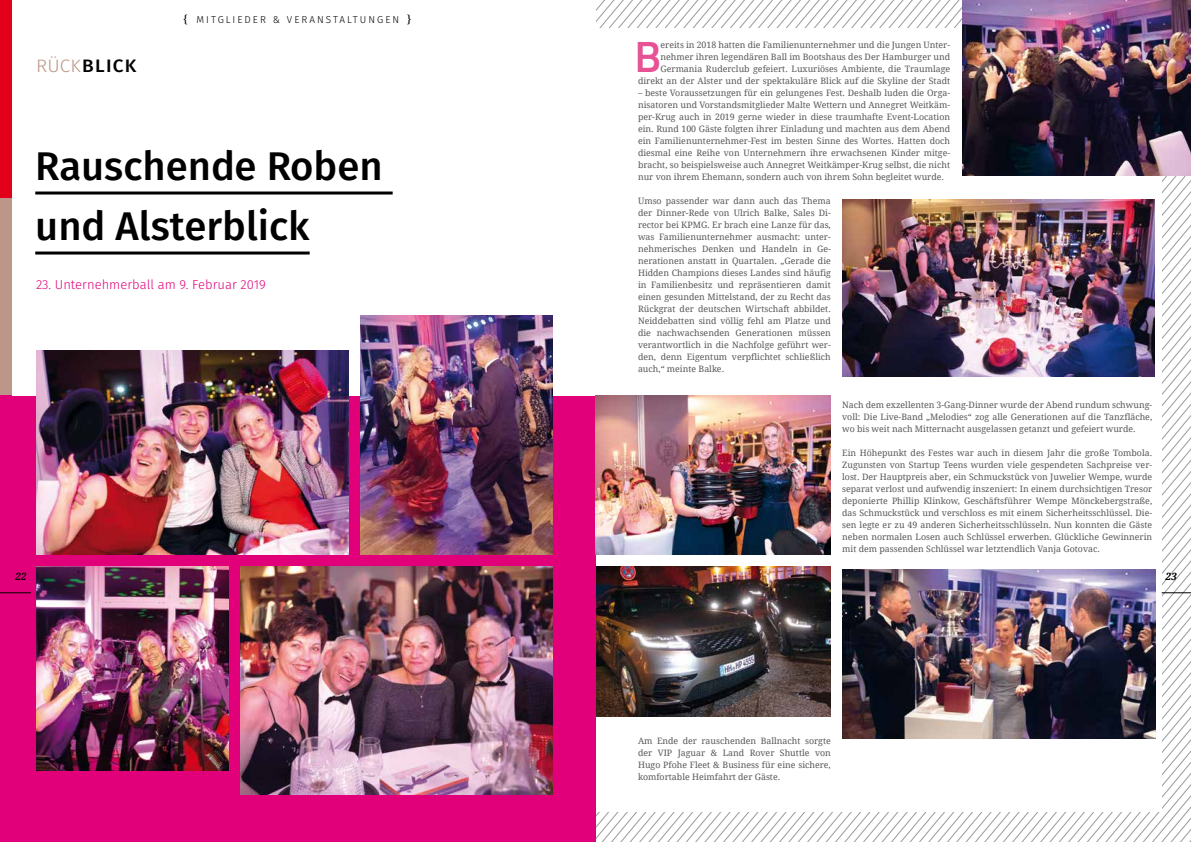
<style>
.page{position:relative;width:1191px;height:842px;background:#fff}
.page>*{position:absolute;margin:0;border:0;box-sizing:border-box;transform-origin:0 0}
.t1{font:600 43.8px "Titillium Web";color:#e75294}
.t2{font:500 40px/60px "Fira Sans";color:#000}
.t3{font:500 18px "Fira Sans";letter-spacing:.07em;color:#000;scale:1.05 1}
.t4{font:300 13px "Fira Sans";color:#e2007a}
.t5{font:300 10px "Fira Sans";letter-spacing:.2em;color:#000}
.t6{font:italic 700 10px "Noto Serif";color:#000}
.t7{font:8.8px/12px "Droid Serif";color:#58585a;text-align:justify}
.s1{font-weight:300;color:#bb9689}
.s2{font-family:"Noto Serif";font-weight:400;font-size:11px}
</style>
<div class="page">
<svg style="left:804px;top:287px;width:387px;height:555px"></svg>
<svg style="left:903px;top:359px;width:288px;height:483px"></svg>
<div style="left:595px;top:28px;width:566px;height:784px;background:#fff"></div>
<hr style="left:35px;top:192px;width:358px;height:3px;background:#000">
<hr style="left:35px;top:252px;width:275px;height:3px;background:#000">
<img style="left:842px;top:199px;width:313px;height:178px">
<div style="left:0;top:396px;width:595px;height:446px;background:#e2007a"></div>
<img style="left:595px;top:395px;width:236px;height:160px">
<hr style="left:1161px;top:592px;width:30px;height:1px;background:#000">
<div style="left:0;top:0;width:12px;height:199px;background:#e2001a"></div>
<div style="left:0;top:198px;width:12px;height:198px;background:#bb9689"></div>
<div style="left:0;top:395px;width:12px;height:197px;background:#e2007a"></div>
<hr style="left:0;top:592px;width:31px;height:1px;background:#000">
<img style="left:360px;top:316px;width:193px;height:239px">
<img style="left:842px;top:569px;width:313px;height:170px">
<img style="left:596px;top:567px;width:235px;height:150px">
<img style="left:240px;top:567px;width:313px;height:228px">
<img style="left:36px;top:351px;width:313px;height:204px">
<img style="left:36px;top:567px;width:193px;height:204px">
<img style="left:962px;top:0;width:229px;height:176px">
<h3 class="t3" style="left:36px;top:53px;width:97px"><span class="s1">RÜCK</span>BLICK</h3>
<p class="t5" style="left:183px;top:13px;width:230px"><span class="s2">{</span> MITGLIEDER &amp; VERANSTALTUNGEN <span class="s2">}</span></p>
<h2 class="t2" style="left:35px;top:139px;width:349px">Rauschende Roben und Alsterblick</h2>
<h3 class="t4" style="left:36px;top:275px;width:231px">23. Unternehmerball am 9. Februar 2019</h3>
<p class="t7" style="left:638px;top:39px;width:314px;text-align:right">ereits in 2018 hatten die Familienunternehmer und die Jungen Unter&shy;nehmer ihren legendären Ball im Bootshaus des Der Hamburger und Germania Ruderclub gefeiert. Luxuriöses Ambiente, die Traumlage direkt an der Alster und der spektakuläre Blick auf die Skyline der Stadt</p>
<p class="t7" style="left:638px;top:87px;width:314px">– beste Voraussetzungen für ein gelungenes Fest. Deshalb luden die Orga&shy;nisatoren und Vorstandsmitglieder Malte Wettern und Annegret Weitkäm&shy;per-Krug auch in 2019 gerne wieder in diese traumhafte Event-Location ein. Rund 100 Gäste folgten ihrer Einladung und machten aus dem Abend ein Familienunternehmer-Fest im besten Sinne des Wortes. Hatten doch diesmal eine Reihe von Unternehmern ihre erwachsenen Kinder mitge&shy;bracht, so beispielsweise auch Annegret Weitkämper-Krug selbst, die nicht nur von ihrem Ehemann, sondern auch von ihrem Sohn begleitet wurde.</p>
<h1 class="t1" style="left:634px;top:24px;width:28px">B</h1>
<p class="t7" style="left:638px;top:195px;width:194px">Umso passender war dann auch das Thema der Dinner-Rede von Ulrich Balke, Sales Di&shy;rector bei KPMG. Er brach eine Lanze für das, was Familienunternehmer ausmacht: unter&shy;nehmerisches Denken und Handeln in Ge&shy;nerationen anstatt in Quartalen. „Gerade die Hidden Champions dieses Landes sind häufig in Familienbesitz und repräsentieren damit einen gesunden Mittelstand, der zu Recht das Rückgrat der deutschen Wirtschaft abbildet.<br>Neiddebatten sind völlig fehl am Platze und die nachwachsenden Generationen müssen verantwortlich in die Nachfolge geführt wer&shy;den, denn Eigentum verpflichtet schließlich auch,“ meinte Balke.</p>
<p class="t7" style="left:842px;top:399px;width:311px">Nach dem exzellenten 3-Gang-Dinner wurde der Abend rundum schwung&shy;voll: Die Live-Band „Melodies“ zog alle Generationen auf die Tanzfläche, wo bis weit nach Mitternacht ausgelassen getanzt und gefeiert wurde.</p>
<p class="t7" style="left:842px;top:447px;width:311px">Ein Höhepunkt des Festes war auch in diesem Jahr die große Tombola.<br>Zugunsten von Startup Teens wurden viele gespendeten Sachpreise ver&shy;lost. Der Hauptpreis aber, ein Schmuckstück von Juwelier Wempe, wurde separat verlost und aufwendig inszeniert: In einem durchsichtigen Tresor deponierte Phillip Klinkow, Geschäftsführer Wempe Mönckebergstraße, das Schmuckstück und verschloss es mit einem Sicherheitsschlüssel. Die&shy;sen legte er zu 49 anderen Sicherheitsschlüsseln. Nun konnten die Gäste neben normalen Losen auch Schlüssel erwerben. Glückliche Gewinnerin mit dem passenden Schlüssel war letztendlich Vanja Gotovac.</p>
<p class="t6" style="left:15px;top:569px;width:13px">22</p>
<p class="t6" style="left:1165px;top:569px;width:13px">23</p>
<p class="t7" style="left:638px;top:735px;width:194px">Am Ende der rauschenden Ballnacht sorgte der VIP Jaguar &amp; Land Rover Shuttle von Hugo Pfohe Fleet &amp; Business für eine sichere, komfortable Heimfahrt der Gäste.</p>
</div>
